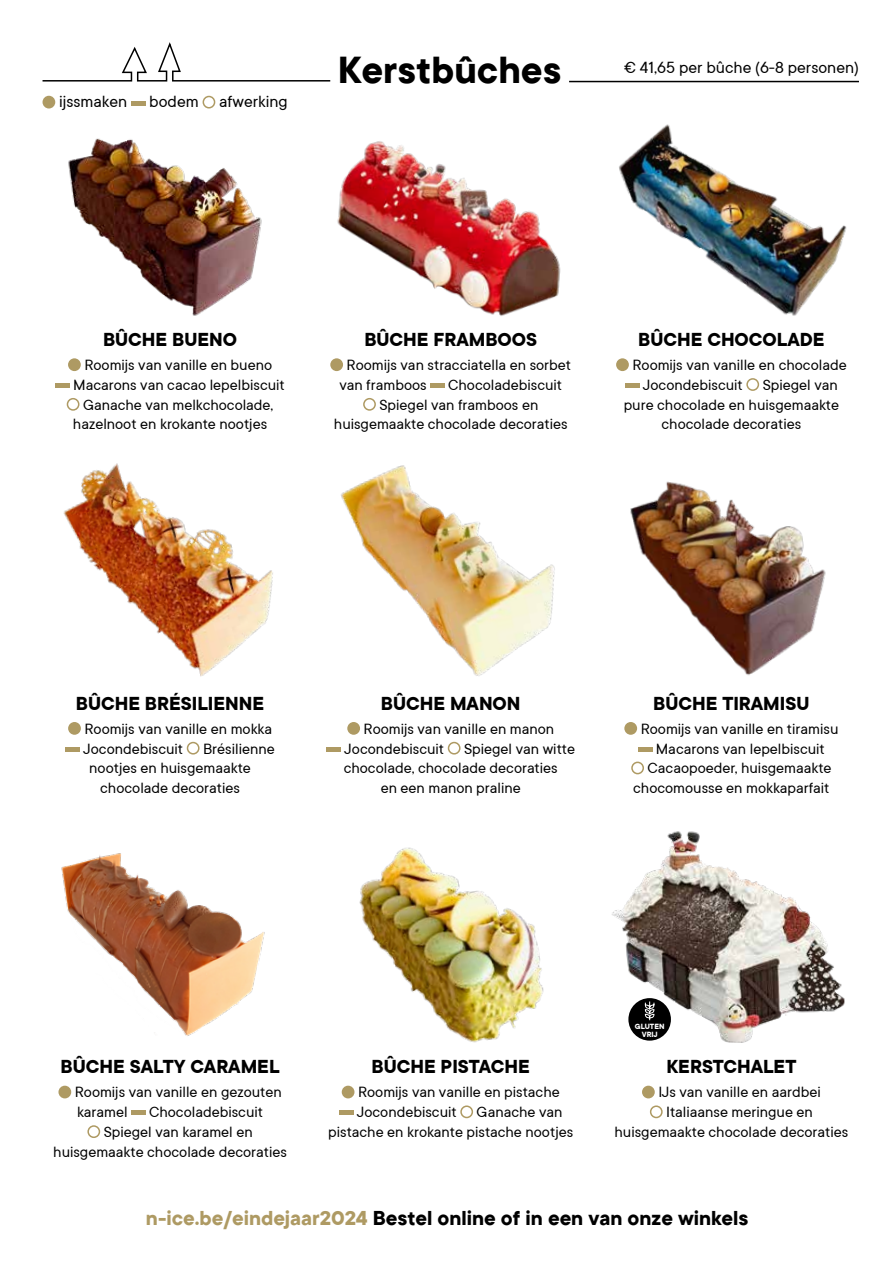
<style>
.page{position:relative;width:893px;height:1263px;background:#fff}
.page>*{position:absolute;margin:0;border:0;box-sizing:border-box;transform-origin:0 0}
.t1{font:700 42.15px "TT Commons";color:#000}
.t2{font:700 22.5px "TT Commons";color:#000}
.t3{font:700 21px "TT Commons";color:#000}
.t4{font:18px "TT Commons";color:#000}
.t5{font:16.5px/19.8px "TT Commons";color:#000}
.t6{font:700 8.4px/8.4px "TT Commons";color:#fff;text-align:center}
.s1{color:#ae9a63}
</style>
<div class="page">
<img style="left:68px;top:138px;width:194px;height:178px">
<img style="left:61px;top:853px;width:204px;height:183px">
<img style="left:359px;top:847px;width:185px;height:196px">
<img style="left:630px;top:481px;width:196px;height:195px">
<img style="left:63px;top:463px;width:210px;height:214px">
<img style="left:341px;top:465px;width:214px;height:211px">
<img style="left:612px;top:831px;width:233px;height:212px">
<img style="left:337px;top:141px;width:224px;height:175px">
<img style="left:619px;top:124px;width:228px;height:192px">
<div style="left:68px;top:358px;width:13px;height:13px;background:#ae9a63;border-radius:50%"></div>
<div style="left:55px;top:383px;width:15px;height:5px;background:#ae9a63"></div>
<div style="left:67px;top:398px;width:12px;height:13px;border:2px solid #ae9a63;border-radius:50%"></div>
<div style="left:68px;top:722px;width:13px;height:13px;background:#ae9a63;border-radius:50%"></div>
<hr style="left:65px;top:747px;width:15px;height:4px;background:#ae9a63">
<div style="left:187px;top:742px;width:13px;height:12px;border:2px solid #ae9a63;border-radius:50%"></div>
<div style="left:58px;top:1086px;width:13px;height:12px;background:#ae9a63;border-radius:50%"></div>
<hr style="left:131px;top:1111px;width:14px;height:4px;background:#ae9a63">
<div style="left:87px;top:1125px;width:13px;height:13px;border:2px solid #ae9a63;border-radius:50%"></div>
<div style="left:330px;top:358px;width:13px;height:13px;background:#ae9a63;border-radius:50%"></div>
<div style="left:430px;top:383px;width:15px;height:5px;background:#ae9a63"></div>
<div style="left:363px;top:398px;width:13px;height:13px;border:2px solid #ae9a63;border-radius:50%"></div>
<div style="left:347px;top:722px;width:13px;height:13px;background:#ae9a63;border-radius:50%"></div>
<hr style="left:326px;top:747px;width:15px;height:4px;background:#ae9a63">
<div style="left:448px;top:742px;width:13px;height:12px;border:2px solid #ae9a63;border-radius:50%"></div>
<div style="left:342px;top:1086px;width:12px;height:12px;background:#ae9a63;border-radius:50%"></div>
<hr style="left:339px;top:1111px;width:14px;height:4px;background:#ae9a63">
<div style="left:460px;top:1105px;width:13px;height:13px;border:2px solid #ae9a63;border-radius:50%"></div>
<div style="left:616px;top:358px;width:13px;height:13px;background:#ae9a63;border-radius:50%"></div>
<div style="left:625px;top:383px;width:14px;height:5px;background:#ae9a63"></div>
<div style="left:746px;top:378px;width:13px;height:13px;border:2px solid #ae9a63;border-radius:50%"></div>
<div style="left:624px;top:722px;width:13px;height:13px;background:#ae9a63;border-radius:50%"></div>
<hr style="left:638px;top:747px;width:14px;height:4px;background:#ae9a63">
<div style="left:631px;top:762px;width:13px;height:12px;border:2px solid #ae9a63;border-radius:50%"></div>
<div style="left:642px;top:1086px;width:13px;height:12px;background:#ae9a63;border-radius:50%"></div>
<div style="left:650px;top:1105px;width:13px;height:13px;border:2px solid #ae9a63;border-radius:50%"></div>
<svg style="left:42px;top:42px;width:289px;height:40px"></svg>
<hr style="left:569px;top:81px;width:290px;height:1px;background:#000">
<div style="left:628px;top:998px;width:43px;height:43px;background:#000;border-radius:50%"></div>
<svg style="left:645px;top:1001px;width:10px;height:20px"></svg>
<div style="left:43px;top:96px;width:12px;height:12px;background:#ae9a63;border-radius:50%"></div>
<hr style="left:131px;top:101px;width:14px;height:4px;background:#ae9a63">
<div style="left:203px;top:96px;width:12px;height:12px;border:2px solid #ae9a63;border-radius:50%"></div>
<p class="t4" style="left:59px;top:91px;width:230px">ijssmaken bodem afwerking</p>
<h1 class="t1" style="left:338px;top:42px;width:225px">Kerstbûches</h1>
<p class="t4" style="left:624px;top:57px;width:236px">€ 41,65 per bûche (6-8 personen)</p>
<p class="t3" style="left:103px;top:326px;width:135px">BÛCHE BUENO</p>
<p class="t5" style="left:84px;top:354px;width:189px">Roomijs van vanille en bueno</p>
<p class="t5" style="left:73px;top:374px;width:213px">Macarons van cacao lepelbiscuit</p>
<p class="t5" style="left:83px;top:394px;width:192px">Ganache van melkchocolade,</p>
<p class="t5" style="left:73px;top:414px;width:196px">hazelnoot en krokante nootjes</p>
<p class="t3" style="left:364px;top:326px;width:174px">BÛCHE FRAMBOOS</p>
<p class="t5" style="left:339px;top:354px;width:233px;text-indent:7px">Roomijs van stracciatella en sorbet van framboos</p>
<p class="t5" style="left:448px;top:374px;width:116px">Chocoladebiscuit</p>
<p class="t5" style="left:379px;top:394px;width:160px">Spiegel van framboos en</p>
<p class="t5" style="left:334px;top:414px;width:235px">huisgemaakte chocolade decoraties</p>
<p class="t3" style="left:638px;top:326px;width:188px">BÛCHE CHOCOLADE</p>
<p class="t5" style="left:632px;top:354px;width:216px">Roomijs van vanille en chocolade</p>
<p class="t5" style="left:643px;top:374px;width:196px">Jocondebiscuit Spiegel van</p>
<p class="t5" style="left:624px;top:394px;width:217px">pure chocolade en huisgemaakte</p>
<p class="t5" style="left:662px;top:414px;width:141px">chocolade decoraties</p>
<p class="t3" style="left:76px;top:689px;width:190px">BÛCHE BRÉSILIENNE</p>
<p class="t5" style="left:84px;top:718px;width:189px">Roomijs van vanille en mokka</p>
<p class="t5" style="left:83px;top:738px;width:193px">Jocondebiscuit Brésilienne</p>
<p class="t5" style="left:89px;top:758px;width:163px">nootjes en huisgemaakte</p>
<p class="t5" style="left:100px;top:777px;width:141px">chocolade decoraties</p>
<p class="t3" style="left:381px;top:689px;width:141px">BÛCHE MANON</p>
<p class="t5" style="left:364px;top:718px;width:192px">Roomijs van vanille en manon</p>
<p class="t5" style="left:344px;top:738px;width:232px">Jocondebiscuit Spiegel van witte</p>
<p class="t5" style="left:344px;top:758px;width:216px">chocolade, chocolade decoraties</p>
<p class="t5" style="left:381px;top:777px;width:142px">en een manon praline</p>
<p class="t3" style="left:653px;top:689px;width:158px">BÛCHE TIRAMISU</p>
<p class="t5" style="left:633px;top:718px;width:207px;text-align:center">Roomijs van vanille en tiramisu<br>Macarons van lepelbiscuit<br>Cacaopoeder, huisgemaakte chocomousse en mokkaparfait</p>
<p class="t3" style="left:61px;top:1053px;width:220px">BÛCHE SALTY CARAMEL</p>
<p class="t5" style="left:75px;top:1082px;width:208px">Roomijs van vanille en gezouten karamel</p>
<p class="t5" style="left:149px;top:1102px;width:116px">Chocoladebiscuit</p>
<p class="t5" style="left:104px;top:1121px;width:150px">Spiegel van karamel en</p>
<p class="t5" style="left:53px;top:1141px;width:235px">huisgemaakte chocolade decoraties</p>
<p class="t3" style="left:371px;top:1053px;width:160px">BÛCHE PISTACHE</p>
<p class="t5" style="left:358px;top:1082px;width:203px">Roomijs van vanille en pistache</p>
<p class="t5" style="left:357px;top:1102px;width:207px">Jocondebiscuit Ganache van</p>
<p class="t5" style="left:328px;top:1121px;width:246px">pistache en krokante pistache nootjes</p>
<p class="t6" style="left:635px;top:1021px;width:31px">GLUTEN<br>VRIJ</p>
<p class="t3" style="left:666px;top:1053px;width:131px">KERSTCHALET</p>
<p class="t5" style="left:658px;top:1082px;width:164px">IJs van vanille en aardbei</p>
<p class="t5" style="left:666px;top:1102px;width:148px">Italiaanse meringue en</p>
<p class="t5" style="left:615px;top:1121px;width:235px">huisgemaakte chocolade decoraties</p>
<h2 class="t2" style="left:146px;top:1203px;width:604px"><span class="s1">n-ice.be/eindejaar2024</span> Bestel online of in een van onze winkels</h2>
</div>
